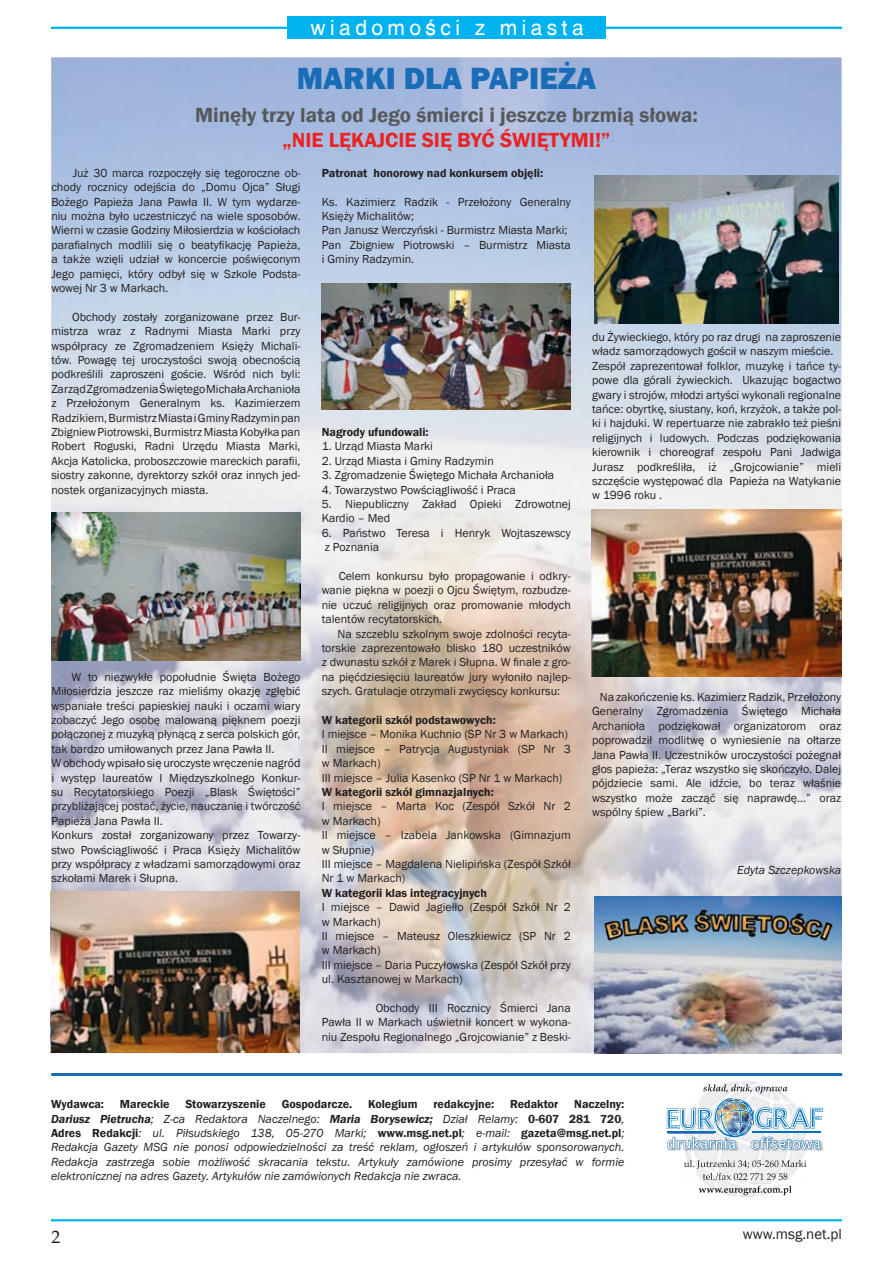
<style>
.page{position:relative;width:893px;height:1263px;background:#fff}
.page>*{position:absolute;margin:0;border:0;box-sizing:border-box;transform-origin:0 0}
.t1{font:800 31.5px "Franklin Gothic";color:#196cb6}
.t2{font:600 21px "Franklin Gothic";color:#57585a}
.t3{font:600 21px "Franklin Gothic";color:#ec2224}
.t4{font:21px "Switzerland";letter-spacing:.21em;color:#fff}
.t5{font:18px "Palatino Linotype";color:#231f20}
.t6{font:15px "Franklin Gothic";color:#231f20}
.t7{font:12px/14.4px "Franklin Gothic";color:#231f20}
.t8{font:italic 12px/14.4px "Franklin Gothic";color:#231f20;text-align:justify}
.t9{font:600 12px "Franklin Gothic";color:#231f20}
.s1{font-weight:600;font-style:normal}
.s2{font-weight:600}
</style>
<div class="page">
<hr style="left:51px;top:1219px;width:791px;height:2px;background:#00b2ef">
<hr style="left:51px;top:27px;width:791px;height:2px;background:#00b2ef">
<div style="left:287px;top:16px;width:319px;height:23px;background:#00b2ef"></div>
<img style="left:51px;top:57px;width:749px;height:471px">
<img style="left:800px;top:57px;width:42px;height:840px">
<img style="left:51px;top:528px;width:499px;height:367px">
<img style="left:550px;top:528px;width:42px;height:525px">
<img style="left:591px;top:633px;width:209px;height:420px">
<img style="left:259px;top:895px;width:292px;height:158px">
<svg style="left:666px;top:1081px;width:158px;height:116px"></svg>
<hr style="left:51px;top:1073px;width:791px;height:3px;background:#196cb6">
<img style="left:51px;top:512px;width:249px;height:149px">
<img style="left:322px;top:284px;width:249px;height:126px">
<img style="left:595px;top:176px;width:244px;height:148px">
<img style="left:592px;top:510px;width:249px;height:167px">
<img style="left:51px;top:891px;width:249px;height:161px">
<img style="left:594px;top:897px;width:248px;height:157px">
<h2 class="t4" style="left:311px;top:15px;width:275px">wiadomości z miasta</h2>
<h1 class="t1" style="left:297px;top:58px;width:301px">MARKI DLA PAPIEŻA</h1>
<h2 class="t2" style="left:195px;top:102px;width:504px">Minęły trzy lata od Jego śmierci i jeszcze brzmią słowa:</h2>
<h2 class="t3" style="left:283px;top:127px;width:329px">„NIE LĘKAJCIE SIĘ BYĆ ŚWIĘTYMI!”</h2>
<p class="t7" style="left:51px;top:166px;width:251px;text-align:justify;text-indent:21px">Już 30 marca rozpoczęły się tegoroczne ob&shy;chody rocznicy odejścia do „Domu Ojca” Sługi Bożego Papieża Jana Pawła II. W tym wydarze&shy;niu można było uczestniczyć na wiele sposobów.<br>Wierni w czasie Godziny Miłosierdzia w kościołach parafialnych modlili się o beatyfikację Papieża, a także wzięli udział w koncercie poświęconym Jego pamięci, który odbył się w Szkole Podsta&shy;wowej Nr 3 w Markach.</p>
<p class="t7" style="left:51px;top:310px;width:251px;text-align:justify;text-indent:21px">Obchody zostały zorganizowane przez Bur&shy;mistrza wraz z Radnymi Miasta Marki przy współpracy ze Zgromadzeniem Księży Michali&shy;tów. Powagę tej uroczystości swoją obecnością podkreślili zaproszeni goście. Wśród nich byli:<br>Zarząd Zgromadzenia Świętego Michała Archanioła z Przełożonym Generalnym ks. Kazimierzem Radzikiem, Burmistrz Miasta i Gminy Radzymin pan Zbigniew Piotrowski, Burmistrz Miasta Kobyłka pan Robert Roguski, Radni Urzędu Miasta Marki, Akcja Katolicka, proboszczowie mareckich parafii, siostry zakonne, dyrektorzy szkół oraz innych jed&shy;nostek organizacyjnych miasta.</p>
<p class="t7" style="left:51px;top:670px;width:251px;text-indent:20px">W to niezwykłe popołudnie Święta Bożego Miłosierdzia jeszcze raz mieliśmy okazję zgłębić wspaniałe treści papieskiej nauki i oczami wiary zobaczyć Jego osobę malowaną pięknem poezji połączonej z muzyką płynącą z serca polskich gór, tak bardzo umiłowanych przez Jana Pawła II.<br>W obchody wpisało się uroczyste wręczenie nagród i występ laureatów I Międzyszkolnego Konkur&shy;su Recytatorskiego Poezji „Blask Świętości” przybliżającej postać, życie, nauczanie i twórczość Papieża Jana Pawła II.<br>Konkurs został zorganizowany przez Towarzy&shy;stwo Powściągliwość i Praca Księży Michalitów przy współpracy z władzami samorządowymi oraz szkołami Marek i Słupna.</p>
<p class="t9" style="left:322px;top:165px;width:223px">Patronat honorowy nad konkursem objęli:</p>
<p class="t7" style="left:322px;top:195px;width:251px">Ks. Kazimierz Radzik - Przełożony Generalny Księży Michalitów;<br>Pan Janusz Werczyński - Burmistrz Miasta Marki; Pan Zbigniew Piotrowski – Burmistrz Miasta i Gminy Radzymin.</p>
<p class="t9" style="left:322px;top:425px;width:108px">Nagrody ufundowali:</p>
<p class="t7" style="left:322px;top:439px;width:113px">1. Urząd Miasta Marki</p>
<p class="t7" style="left:322px;top:454px;width:174px">2. Urząd Miasta i Gminy Radzymin</p>
<p class="t7" style="left:322px;top:468px;width:234px">3. Zgromadzenie Świętego Michała Archanioła</p>
<p class="t7" style="left:322px;top:483px;width:195px">4. Towarzystwo Powściągliwość i Praca</p>
<p class="t7" style="left:322px;top:497px;width:251px">5. Niepubliczny Zakład Opieki Zdrowotnej<br>Kardio – Med</p>
<p class="t7" style="left:322px;top:526px;width:251px">6. Państwo Teresa i Henryk Wojtaszewscy z Poznania</p>
<p class="t7" style="left:322px;top:569px;width:251px;text-align:justify;text-indent:17px">Celem konkursu było propagowanie i odkry&shy;wanie piękna w poezji o Ojcu Świętym, rozbudze&shy;nie uczuć religijnych oraz promowanie młodych talentów recytatorskich.</p>
<p class="t7" style="left:322px;top:627px;width:251px;text-align:justify;text-indent:16px">Na szczeblu szkolnym swoje zdolności recyta&shy;torskie zaprezentowało blisko 180 uczestników z dwunastu szkół z Marek i Słupna. W finale z gro&shy;na pięćdziesięciu laureatów jury wyłoniło najlep&shy;szych. Gratulacje otrzymali zwycięscy konkursu:</p>
<p class="t9" style="left:322px;top:713px;width:176px">W kategorii szkół podstawowych:</p>
<p class="t7" style="left:322px;top:727px;width:251px">I miejsce – Monika Kuchnio (SP Nr 3 w Markach)<br>II miejsce – Patrycja Augustyniak (SP Nr 3 w Markach)<br>III miejsce – Julia Kasenko (SP Nr 1 w Markach)</p>
<p class="t9" style="left:322px;top:785px;width:174px">W kategorii szkół gimnazjalnych:</p>
<p class="t7" style="left:322px;top:799px;width:251px">I miejsce – Marta Koc (Zespół Szkół Nr 2 w Markach)<br>II miejsce – Izabela Jankowska (Gimnazjum w Słupnie)<br>III miejsce – Magdalena Nielipińska (Zespół Szkół<br>Nr 1 w Markach)</p>
<p class="t9" style="left:322px;top:885px;width:167px">W kategorii klas integracyjnych</p>
<p class="t7" style="left:322px;top:900px;width:251px">I miejsce – Dawid Jagiełło (Zespół Szkół Nr 2 w Markach)<br>II miejsce – Mateusz Oleszkiewicz (SP Nr 2 w Markach)<br>III miejsce – Daria Puczyłowska (Zespół Szkół przy ul. Kasztanowej w Markach)</p>
<p class="t7" style="left:322px;top:1001px;width:251px;text-align:justify;text-indent:54px">Obchody III Rocznicy Śmierci Jana Pawła II w Markach uświetnił koncert w wykona&shy;niu Zespołu Regionalnego „Grojcowianie” z Beski-</p>
<p class="t7" style="left:592px;top:330px;width:251px">du Żywieckiego, który po raz drugi na zaproszenie władz samorządowych gościł w naszym mieście.<br>Zespół zaprezentował folklor, muzykę i tańce ty&shy;powe dla górali żywieckich. Ukazując bogactwo gwary i strojów, młodzi artyści wykonali regionalne tańce: obyrtkę, siustany, koń, krzyżok, a także pol&shy;ki i hajduki. W repertuarze nie zabrakło też pieśni religijnych i ludowych. Podczas podziękowania kierownik i choreograf zespołu Pani Jadwiga Jurasz podkreśliła, iż „Grojcowianie” mieli szczęście występować dla Papieża na Watykanie w 1996 roku .</p>
<p class="t7" style="left:592px;top:690px;width:251px;text-align:justify;text-indent:8px">Na zakończenie ks. Kazimierz Radzik, Przełożony Generalny Zgromadzenia Świętego Michała Archanioła podziękował organizatorom oraz poprowadził modlitwę o wyniesienie na ołtarze Jana Pawła II. Uczestników uroczystości pożegnał głos papieża: „Teraz wszystko się skończyło. Dalej pójdziecie sami. Ale idźcie, bo teraz właśnie wszystko może zacząć się naprawdę...” oraz wspólny śpiew „Barki”.</p>
<p class="t8" style="left:737px;top:863px;width:106px">Edyta Szczepkowska</p>
<p class="t9" style="left:51px;top:1097px;width:55px">Wydawca:</p>
<p class="t9" style="left:120px;top:1097px;width:51px">Mareckie</p>
<p class="t9" style="left:185px;top:1097px;width:82px">Stowarzyszenie</p>
<p class="t9" style="left:282px;top:1097px;width:72px">Gospodarcze.</p>
<p class="t9" style="left:368px;top:1097px;width:51px">Kolegium</p>
<p class="t9" style="left:433px;top:1097px;width:62px">redakcyjne:</p>
<p class="t9" style="left:510px;top:1097px;width:50px">Redaktor</p>
<p class="t8" style="left:51px;top:1097px;width:575px;text-indent:523px"><span class="s1">Naczelny:<br></span><span class="s2">Dariusz Pietrucha</span>; Z-ca Redaktora Naczelnego: <span class="s2">Maria Borysewicz;</span> Dział Relamy: <span class="s1">0-607 281 720</span>, <span class="s1">Adres Redakcji</span>: ul. Piłsudskiego 138, 05-270 Marki; <span class="s1">www.msg.net.pl</span>; e-mail: <span class="s1">gazeta@msg.net.pl</span>; Redakcja Gazety MSG nie ponosi odpowiedzielności za treść reklam, ogłoszeń i artykułów sponsorowanych.<br>Redakcja zastrzega sobie możliwość skracania tekstu. Artykuły zamówione prosimy przesyłać w formie elektronicznej na adres Gazety. Artykułów nie zamówionych Redakcja nie zwraca.</p>
<h3 class="t5" style="left:51px;top:1223px;width:10px">2</h3>
<p class="t6" style="left:743px;top:1225px;width:101px">www.msg.net.pl</p>
</div>
